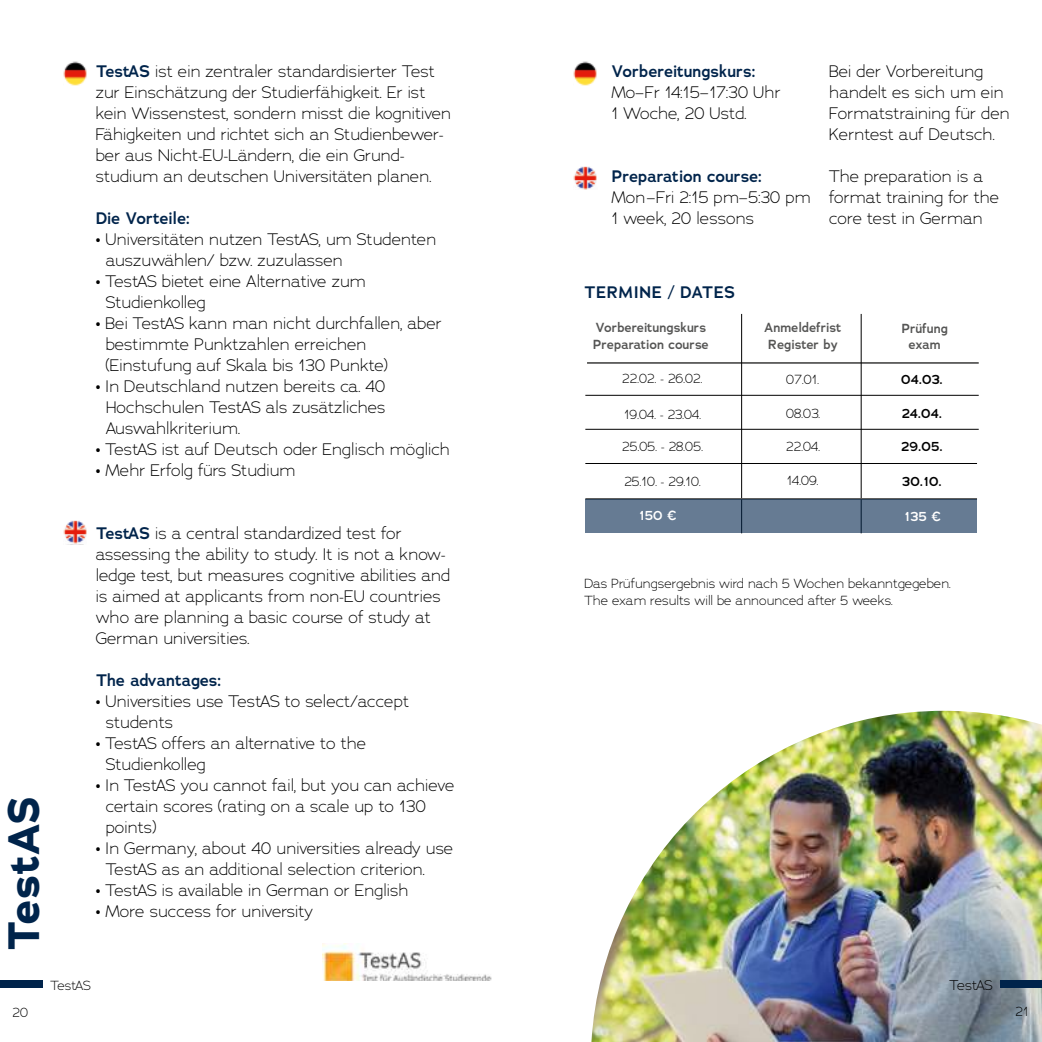
<style>
.page{position:relative;width:1042px;height:1042px;background:#fff}
.page>*{position:absolute;margin:0;border:0;box-sizing:border-box;transform-origin:0 0}
.t1{font:700 43.75px "Adrianna";letter-spacing:-.025em;color:#00244b}
.t2{font:300 16.62px/21px "Adrianna";color:#000}
.t3{font:600 16.62px "Adrianna";color:#00244b}
.t4{font:300 14px "Adrianna";letter-spacing:-.025em;color:#000}
.t5{font:300 13.12px/16.6px "Adrianna";color:#000}
.t6{font:600 13.12px/16.6px "Adrianna";color:#565655}
.t7{font:600 13.12px "Adrianna";color:#000}
.t8{font:600 13.12px "Adrianna";color:#fff}
.s1{font-weight:600;color:#00244b}
</style>
<div class="page">
<div style="left:0;top:980px;width:42px;height:8px;background:#00244b"></div>
<img style="left:591px;top:711px;width:451px;height:331px">
<img style="left:573px;top:62px;width:24px;height:23px">
<img style="left:573px;top:166px;width:24px;height:23px">
<hr style="left:587px;top:362px;width:391px;height:2px;background:#565655">
<hr style="left:585px;top:395px;width:393px;height:1px;background:#000">
<hr style="left:585px;top:429px;width:393px;height:1px;background:#000">
<hr style="left:741px;top:314px;width:1px;height:219px;background:#000">
<hr style="left:861px;top:314px;width:1px;height:219px;background:#000">
<hr style="left:585px;top:463px;width:392px;height:1px;background:#000">
<hr style="left:585px;top:498px;width:392px;height:2px;background:#565655">
<img style="left:63px;top:62px;width:23px;height:23px">
<img style="left:63px;top:520px;width:23px;height:24px">
<img style="left:323px;top:943px;width:169px;height:37px">
<div style="left:0;top:980px;width:43px;height:7px;background:#00244b"></div>
<div style="left:1000px;top:980px;width:42px;height:7px;background:#00244b"></div>
<div style="left:585px;top:499px;width:392px;height:34px;background:#667b93"></div>
<p class="t2" style="left:96px;top:60px;width:357px"><span class="s1">TestAS</span> ist ein zentraler standardisierter Test zur Einschätzung der Studierfähigkeit. Er ist kein Wissenstest, sondern misst die kognitiven Fähigkeiten und richtet sich an Studienbewer&shy;ber aus Nicht-EU-Ländern, die ein Grund&shy;studium an deutschen Universitäten planen.</p>
<p class="t3" style="left:96px;top:207px;width:96px">Die Vorteile:</p>
<p class="t2" style="left:106px;top:228px;width:332px;text-indent:-10px">• Universitäten nutzen TestAS, um Studenten auszuwählen/ bzw. zuzulassen</p>
<p class="t2" style="left:106px;top:270px;width:262px;text-indent:-10px">• TestAS bietet eine Alternative zum<br>Studienkolleg</p>
<p class="t2" style="left:106px;top:312px;width:338px;text-indent:-10px">• Bei TestAS kann man nicht durchfallen, aber bestimmte Punktzahlen erreichen (Einstufung auf Skala bis 130 Punkte)</p>
<p class="t2" style="left:106px;top:375px;width:281px;text-align:justify;text-indent:-10px">• In Deutschland nutzen bereits ca. 40<br>Hochschulen TestAS als zusätzliches Auswahlkriterium.</p>
<p class="t2" style="left:96px;top:438px;width:356px">• TestAS ist auf Deutsch oder Englisch möglich</p>
<p class="t2" style="left:96px;top:459px;width:201px">• Mehr Erfolg fürs Studium</p>
<h1 class="t1" style="left:-5px;top:949px;width:155px;rotate:-90deg">TestAS</h1>
<p class="t2" style="left:96px;top:522px;width:356px"><span class="s1">TestAS</span> is a central standardized test for assessing the ability to study. It is not a know&shy;ledge test, but measures cognitive abilities and is aimed at applicants from non-EU countries who are planning a basic course of study at German universities.</p>
<p class="t3" style="left:96px;top:669px;width:127px">The advantages:</p>
<p class="t2" style="left:106px;top:690px;width:305px;text-indent:-10px">• Universities use TestAS to select/accept students</p>
<p class="t2" style="left:106px;top:732px;width:262px;text-indent:-10px">• TestAS offers an alternative to the<br>Studienkolleg</p>
<p class="t2" style="left:106px;top:774px;width:350px;text-indent:-10px">• In TestAS you cannot fail, but you can achieve certain scores (rating on a scale up to 130 points)</p>
<p class="t2" style="left:106px;top:837px;width:349px;text-indent:-10px">• In Germany, about 40 universities already use<br>TestAS as an additional selection criterion.</p>
<p class="t2" style="left:96px;top:879px;width:314px">• TestAS is available in German or English</p>
<p class="t2" style="left:96px;top:900px;width:219px">• More success for university</p>
<p class="t5" style="left:13px;top:1004px;width:17px">20</p>
<p class="t5" style="left:50px;top:977px;width:42px">TestAS</p>
<p class="t3" style="left:611px;top:60px;width:146px">Vorbereitungskurs:</p>
<p class="t2" style="left:611px;top:81px;width:171px">Mo–Fr 14:15–17:30 Uhr<br>1 Woche, 20 Ustd.</p>
<p class="t3" style="left:611px;top:165px;width:152px">Preparation course:</p>
<p class="t2" style="left:611px;top:186px;width:201px">Mon–Fri 2:15 pm–5:30 pm<br>1 week, 20 lessons</p>
<p class="t2" style="left:829px;top:60px;width:182px">Bei der Vorbereitung handelt es sich um ein<br>Formatstraining für den<br>Kerntest auf Deutsch.</p>
<p class="t2" style="left:829px;top:165px;width:171px">The preparation is a format training for the core test in German</p>
<p class="t3" style="left:584px;top:281px;width:153px">TERMINE / DATES</p>
<p class="t6" style="left:593px;top:320px;width:117px">Vorbereitungskurs<br>Preparation course</p>
<p class="t5" style="left:622px;top:370px;width:82px">22.02. - 26.02.</p>
<p class="t5" style="left:624px;top:405px;width:79px">19.04. - 23.04.</p>
<p class="t5" style="left:622px;top:438px;width:82px">25.05. - 28.05.</p>
<p class="t6" style="left:764px;top:320px;width:79px">Anmeldefrist<br>Register by</p>
<p class="t5" style="left:786px;top:371px;width:34px">07.01.</p>
<p class="t5" style="left:786px;top:405px;width:36px">08.03.</p>
<p class="t5" style="left:786px;top:437px;width:36px">22.04.</p>
<p class="t6" style="left:901px;top:320px;width:48px;text-align:center">Prüfung exam</p>
<p class="t7" style="left:901px;top:371px;width:43px">04.03.</p>
<p class="t7" style="left:902px;top:405px;width:42px">24.04.</p>
<p class="t7" style="left:901px;top:438px;width:43px">29.05.</p>
<p class="t5" style="left:624px;top:473px;width:78px">25.10. - 29.10.</p>
<p class="t5" style="left:787px;top:472px;width:33px">14.09.</p>
<p class="t7" style="left:902px;top:473px;width:41px">30.10.</p>
<p class="t8" style="left:639px;top:507px;width:39px">150 €</p>
<p class="t8" style="left:904px;top:508px;width:38px">135 €</p>
<p class="t5" style="left:584px;top:575px;width:368px">Das Prüfungsergebnis wird nach 5 Wochen bekanntgegeben.<br>The exam results will be announced after 5 weeks.</p>
<p class="t4" style="left:949px;top:977px;width:45px">TestAS</p>
<p class="t5" style="left:1015px;top:1003px;width:15px">21</p>
</div>
